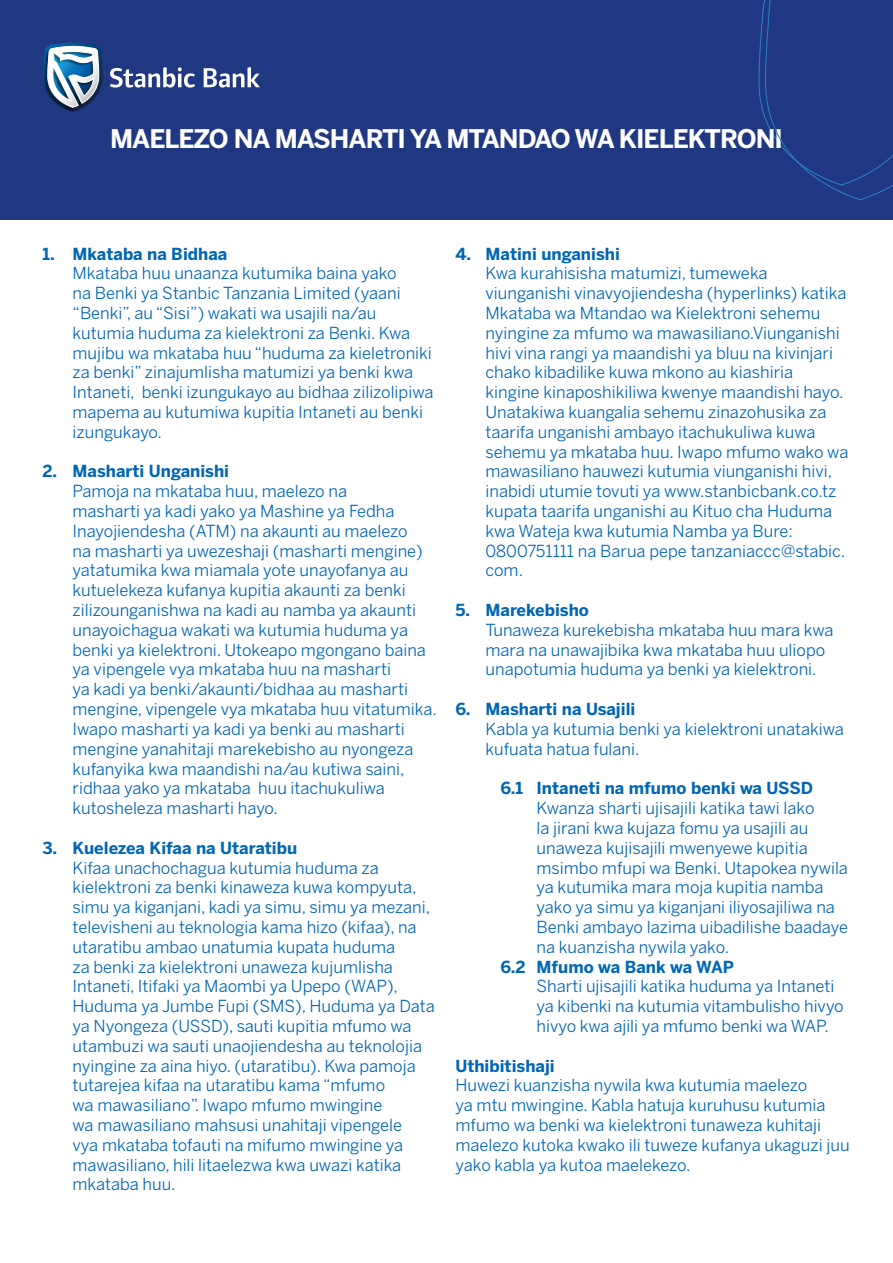
<style>
.page{position:relative;width:893px;height:1263px;background:#fff}
.page>*{position:absolute;margin:0;border:0;box-sizing:border-box;transform-origin:0 0}
.t1{font:700 25.5px "Benton Sans";letter-spacing:-.04em;color:#fff}
.t2{font:16.5px/19.8px "Benton Sans";color:#0166b3}
.t3{font:700 16.5px "Benton Sans";color:#0166b3}
</style>
<div class="page">
<div style="left:0;top:0;width:893px;height:219px;background:#203882"></div>
<img style="left:43px;top:43px;width:60px;height:69px">
<svg style="left:110px;top:67px;width:85px;height:21px"></svg>
<svg style="left:204px;top:67px;width:56px;height:21px"></svg>
<svg style="left:758px;top:0;width:135px;height:200px"></svg>
<p class="t1" style="left:110px;top:122px;width:674px">MAELEZO NA MASHARTI YA MTANDAO WA KIELEKTRONI</p>
<p class="t3" style="left:43px;top:243px;width:186px">1. Mkataba na Bidhaa</p>
<p class="t2" style="left:73px;top:264px;width:362px">Mkataba huu unaanza kutumika baina yako<br>na Benki ya Stanbic Tanzania Limited (yaani “Benki”, au “Sisi”) wakati wa usajili na/au kutumia huduma za kielektroni za Benki. Kwa mujibu wa mkataba huu “huduma za kieletroniki za benki” zinajumlisha matumizi ya benki kwa Intaneti, benki izungukayo au bidhaa zilizolipiwa mapema au kutumiwa kupitia Intaneti au benki izungukayo.</p>
<p class="t3" style="left:43px;top:461px;width:188px">2. Masharti Unganishi</p>
<p class="t2" style="left:73px;top:481px;width:366px">Pamoja na mkataba huu, maelezo na<br>masharti ya kadi yako ya Mashine ya Fedha Inayojiendesha (ATM) na akaunti au maelezo<br>na masharti ya uwezeshaji (masharti mengine) yatatumika kwa miamala yote unayofanya au kutuelekeza kufanya kupitia akaunti za benki zilizounganishwa na kadi au namba ya akaunti unayoichagua wakati wa kutumia huduma ya benki ya kielektroni. Utokeapo mgongano baina ya vipengele vya mkataba huu na masharti<br>ya kadi ya benki/akaunti/bidhaa au masharti mengine, vipengele vya mkataba huu vitatumika.<br>Iwapo masharti ya kadi ya benki au masharti mengine yanahitaji marekebisho au nyongeza kufanyika kwa maandishi na/au kutiwa saini, ridhaa yako ya mkataba huu itachukuliwa kutosheleza masharti hayo.</p>
<p class="t3" style="left:43px;top:837px;width:256px">3. Kuelezea Kifaa na Utaratibu</p>
<p class="t2" style="left:73px;top:858px;width:364px">Kifaa unachochagua kutumia huduma za kielektroni za benki kinaweza kuwa kompyuta, simu ya kiganjani, kadi ya simu, simu ya mezani, televisheni au teknologia kama hizo (kifaa), na utaratibu ambao unatumia kupata huduma<br>za benki za kielektroni unaweza kujumlisha Intaneti, Itifaki ya Maombi ya Upepo (WAP), Huduma ya Jumbe Fupi (SMS), Huduma ya Data ya Nyongeza (USSD), sauti kupitia mfumo wa utambuzi wa sauti unaojiendesha au teknolojia nyingine za aina hiyo. (utaratibu). Kwa pamoja tutarejea kifaa na utaratibu kama “mfumo<br>wa mawasiliano”. Iwapo mfumo mwingine<br>wa mawasiliano mahsusi unahitaji vipengele<br>vya mkataba tofauti na mifumo mwingine ya mawasiliano, hili litaelezwa kwa uwazi katika mkataba huu.</p>
<p class="t3" style="left:455px;top:243px;width:166px">4. Matini unganishi</p>
<p class="t2" style="left:485px;top:264px;width:364px">Kwa kurahisisha matumizi, tumeweka viunganishi vinavyojiendesha (hyperlinks) katika Mkataba wa Mtandao wa Kielektroni sehemu nyingine za mfumo wa mawasiliano.Viunganishi hivi vina rangi ya maandishi ya bluu na kivinjari chako kibadilike kuwa mkono au kiashiria kingine kinaposhikiliwa kwenye maandishi hayo.<br>Unatakiwa kuangalia sehemu zinazohusika za taarifa unganishi ambayo itachukuliwa kuwa sehemu ya mkataba huu. Iwapo mfumo wako wa mawasiliano hauwezi kutumia viunganishi hivi, inabidi utumie tovuti ya www.stanbicbank.co.tz kupata taarifa unganishi au Kituo cha Huduma kwa Wateja kwa kutumia Namba ya Bure:<br>0800751111 na Barua pepe tanzaniaccc@stabic. com.</p>
<p class="t3" style="left:455px;top:600px;width:135px">5. Marekebisho</p>
<p class="t2" style="left:485px;top:620px;width:350px">Tunaweza kurekebisha mkataba huu mara kwa mara na unawajibika kwa mkataba huu uliopo unapotumia huduma ya benki ya kielektroni.</p>
<p class="t3" style="left:455px;top:699px;width:181px">6. Masharti na Usajili</p>
<p class="t2" style="left:485px;top:719px;width:360px">Kabla ya kutumia benki ya kielektroni unatakiwa kufuata hatua fulani.</p>
<p class="t3" style="left:500px;top:778px;width:314px">6.1 Intaneti na mfumo benki wa USSD</p>
<p class="t2" style="left:536px;top:798px;width:313px">Kwanza sharti ujisajili katika tawi lako<br>la jirani kwa kujaza fomu ya usajili au unaweza kujisajili mwenyewe kupitia msimbo mfupi wa Benki. Utapokea nywila ya kutumika mara moja kupitia namba yako ya simu ya kiganjani iliyosajiliwa na Benki ambayo lazima uibadilishe baadaye na kuanzisha nywila yako.</p>
<p class="t3" style="left:500px;top:956px;width:235px">6.2 Mfumo wa Bank wa WAP</p>
<p class="t2" style="left:536px;top:976px;width:309px">Sharti ujisajili katika huduma ya Intaneti ya kibenki na kutumia vitambulisho hivyo hivyo kwa ajili ya mfumo benki wa WAP.</p>
<p class="t3" style="left:455px;top:1055px;width:101px">Uthibitishaji</p>
<p class="t2" style="left:455px;top:1075px;width:396px">Huwezi kuanzisha nywila kwa kutumia maelezo<br>ya mtu mwingine. Kabla hatuja kuruhusu kutumia mfumo wa benki wa kielektroni tunaweza kuhitaji maelezo kutoka kwako ili tuweze kufanya ukaguzi juu yako kabla ya kutoa maelekezo.</p>
</div>
